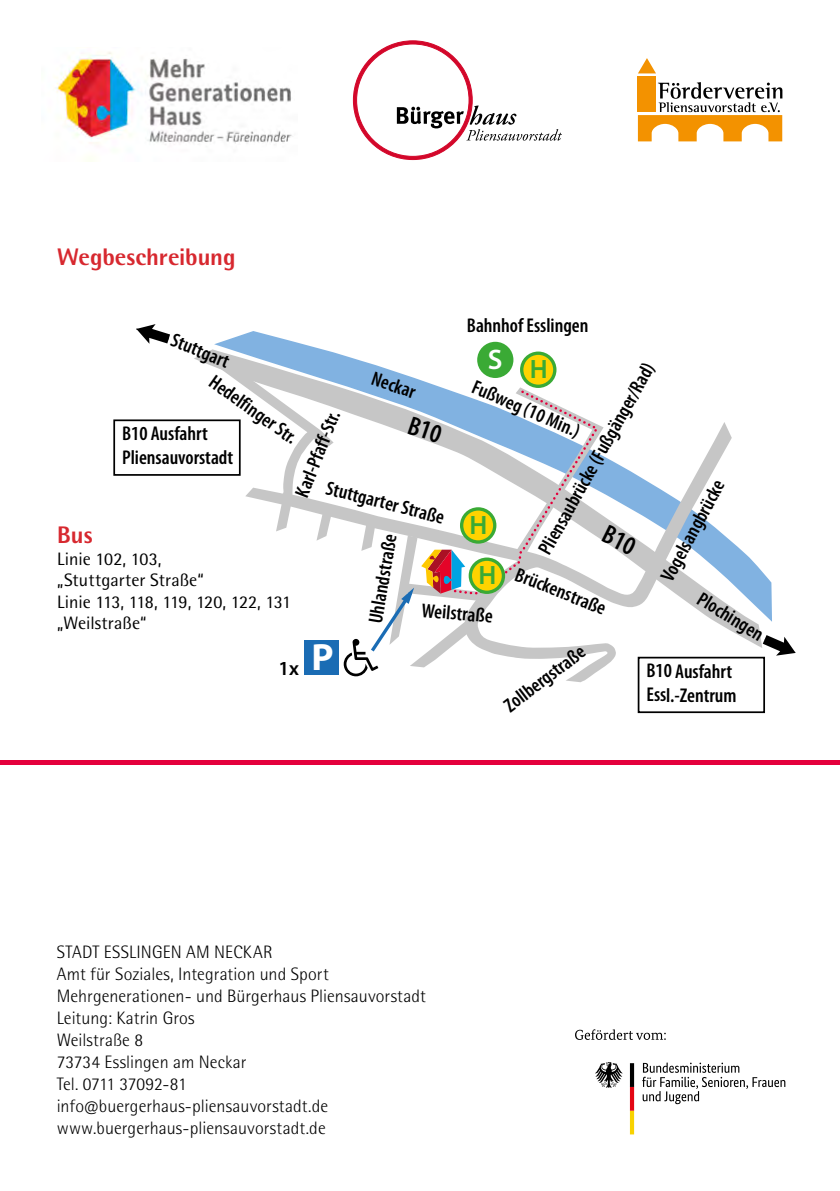
<style>
.page{position:relative;width:840px;height:1191px;background:#fff}
.page>*{position:absolute;margin:0;border:0;box-sizing:border-box;transform-origin:0 0}
.t1{font:600 28.4px "Myriad Pro";color:#fff}
.t2{font:600 26.6px/50.2px "Myriad Pro";color:#3aaa35;text-align:center}
.t3{font:800 24px "Rotis Semi Sans Std";letter-spacing:-.005em;color:#d7282f}
.t4{font:600 condensed 20px/24px "Myriad Pro";letter-spacing:-.005em;color:#000}
.t5{font:600 20px "Myriad Pro";color:#000}
.body_1{font:300 18px "Rotis Semi Sans Std";letter-spacing:.005em;color:#000}
.t6{font:18px/21.6px "Rotis Semi Sans Std";color:#000}
.body_1-2{font:300 18px "Rotis Semi Sans Std";letter-spacing:-.015em;color:#000}
</style>
<div class="page">
<svg style="left:642px;top:1062px;width:142px;height:42px"></svg>
<svg style="left:595px;top:1062px;width:27px;height:26px"></svg>
<svg style="left:629px;top:1063px;width:4px;height:71px"></svg>
<svg style="left:575px;top:1029px;width:90px;height:11px"></svg>
<div style="left:353px;top:41px;width:119px;height:119px;background:#d3072a;border-radius:50%"></div>
<div style="left:356px;top:44px;width:113px;height:112px;background:#fff;border-radius:50%"></div>
<svg style="left:396px;top:105px;width:165px;height:36px"></svg>
<svg style="left:214px;top:331px;width:557px;height:290px"></svg>
<svg style="left:194px;top:349px;width:567px;height:298px"></svg>
<svg style="left:215px;top:365px;width:516px;height:243px"></svg>
<svg style="left:521px;top:353px;width:33px;height:33px"></svg>
<div style="left:519px;top:351px;width:37px;height:37px;border:3px solid #3aaa35;border-radius:50%"></div>
<div style="left:113px;top:419px;width:127px;height:57px;border:2px solid #000"></div>
<svg style="left:136px;top:324px;width:34px;height:20px"></svg>
<svg style="left:762px;top:635px;width:33px;height:20px"></svg>
<div style="left:637px;top:657px;width:127px;height:56px;border:2px solid #000"></div>
<div style="left:477px;top:342px;width:36px;height:36px;background:#3aaa35;border-radius:50%"></div>
<div style="left:304px;top:640px;width:35px;height:35px;background:#1a6cb4"></div>
<div style="left:637px;top:76px;width:18px;height:36px;background:#f39200"></div>
<svg style="left:638px;top:58px;width:17px;height:15px"></svg>
<svg style="left:637px;top:82px;width:145px;height:59px"></svg>
<hr style="left:0;top:760px;width:839px;height:4px;background:#e4003c">
<img style="left:55px;top:52px;width:237px;height:109px">
<svg style="left:343px;top:387px;width:294px;height:295px"></svg>
<p class="t3" style="left:57px;top:241px;width:180px">Wegbeschreibung</p>
<p class="t4" style="left:466px;top:313px;width:123px">Bahnhof Esslingen</p>
<p class="t4" style="left:176px;top:328px;width:63px;rotate:22deg">Stuttgart</p>
<h1 class="t1" style="left:487px;top:341px;width:16px">S</h1>
<h2 class="t2" style="left:529px;top:343px;width:19px">H</h2>
<p class="t4" style="left:533px;top:547px;width:218px;rotate:-61deg">Pliensaubrücke (Fußgänger/Rad)</p>
<p class="t4" style="left:218px;top:370px;width:105px;rotate:35deg">Hedelfinger Str.</p>
<p class="t4" style="left:376px;top:366px;width:47px;rotate:19deg">Neckar</p>
<p class="t4" style="left:477px;top:375px;width:117px;rotate:23deg">Fußweg (10 Min.)</p>
<p class="t4" style="left:289px;top:492px;width:93px;rotate:-69deg">Karl-Pfaff-Str.</p>
<p class="t4" style="left:122px;top:421px;width:113px">B10 Ausfahrt<br>Pliensauvorstadt</p>
<p class="t4" style="left:655px;top:574px;width:114px;rotate:-62deg">Vogelsangbrücke</p>
<p class="t4" style="left:329px;top:475px;width:123px;rotate:14deg">Stuttgarter Straße</p>
<h2 class="t2" style="left:469px;top:499px;width:28px">H<br>H</h2>
<p class="t3" style="left:57px;top:519px;width:37px">Bus</p>
<p class="t6" style="left:57px;top:548px;width:106px">Linie 102, 103,</p>
<p class="t6" style="left:57px;top:569px;width:235px">„Stuttgarter Straße“<br>Linie 113, 118, 119, 120, 122, 131 „Weilstraße“</p>
<p class="t4" style="left:362px;top:620px;width:91px;rotate:-80deg">Uhlandstraße</p>
<p class="t4" style="left:520px;top:562px;width:97px;rotate:22deg">Brückenstraße</p>
<p class="t4" style="left:705px;top:586px;width:75px;rotate:32deg">Plochingen</p>
<p class="t4" style="left:422px;top:597px;width:73px;rotate:5deg">Weilstraße</p>
<p class="t5" style="left:278px;top:655px;width:57px">1x <sup>P</sup></p>
<p class="t4" style="left:498px;top:697px;width:98px;rotate:-37deg">Zollbergstraße</p>
<p class="t4" style="left:646px;top:658px;width:92px">B10 Ausfahrt<br>Essl.-Zentrum</p>
<p class="body_1" style="left:57px;top:941px;width:217px">STADT ESSLINGEN AM NECKAR</p>
<p class="body_1" style="left:57px;top:963px;width:273px">Amt für Soziales, Integration und Sport</p>
<p class="body_1" style="left:57px;top:985px;width:370px">Mehrgenerationen- und Bürgerhaus Pliensauvorstadt</p>
<p class="body_1" style="left:57px;top:1007px;width:139px">Leitung: Katrin Gros</p>
<p class="body_1" style="left:57px;top:1029px;width:88px">Weilstraße 8</p>
<p class="body_1" style="left:57px;top:1051px;width:191px">73734 Esslingen am Neckar</p>
<p class="body_1-2" style="left:57px;top:1073px;width:131px">Tel. 0711 37092-81</p>
<p class="body_1" style="left:57px;top:1095px;width:273px">info@buergerhaus-pliensauvorstadt.de</p>
<p class="body_1" style="left:57px;top:1117px;width:270px">www.buergerhaus-pliensauvorstadt.de</p>
</div>
